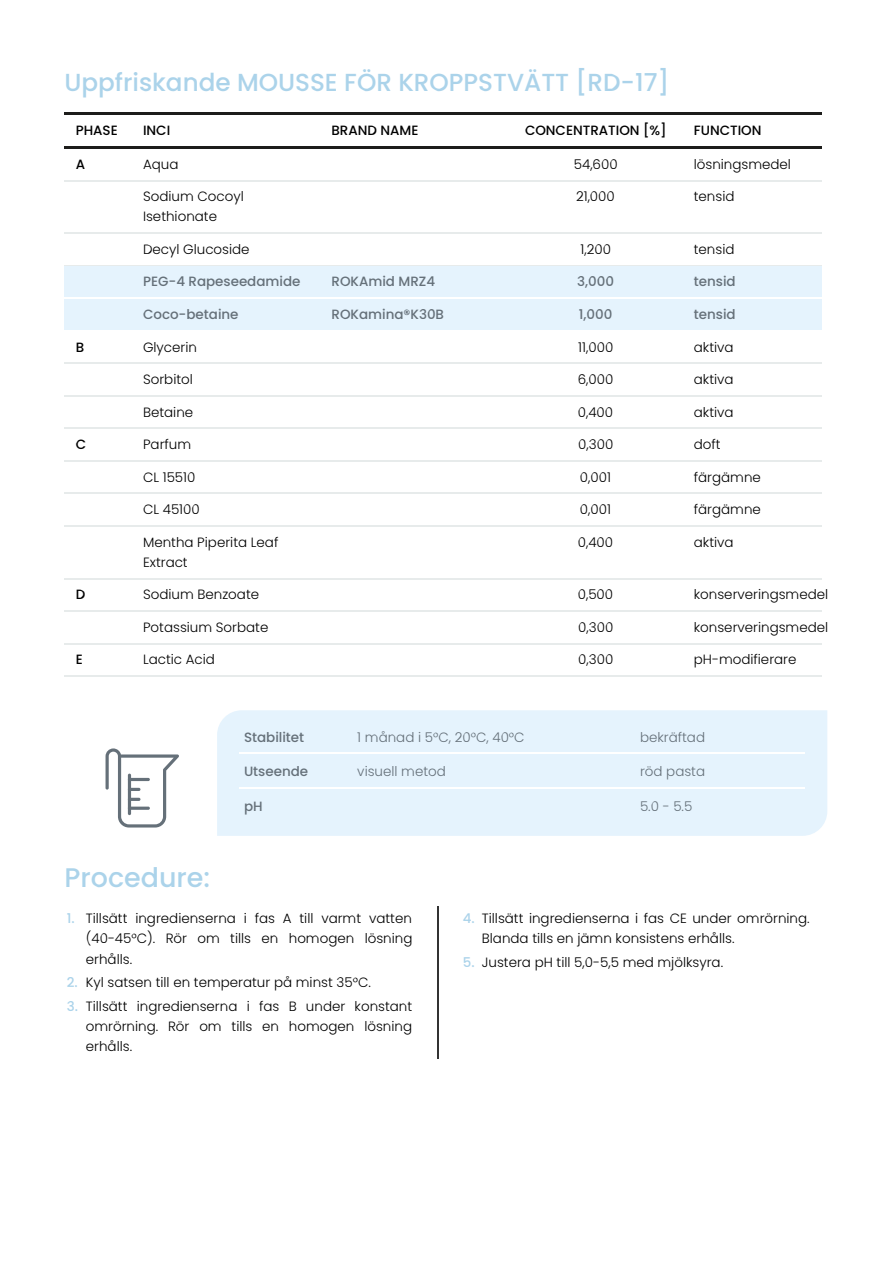
<style>
.page{position:relative;width:893px;height:1263px;background:#fff}
.page>*{position:absolute;margin:0;border:0;box-sizing:border-box;transform-origin:0 0}
.t1{font:500 26.85px "Poppins";letter-spacing:.005em;color:#abd3ea}
.t2{font:24.6px "Medium Poppins";letter-spacing:.005em;color:#abd3ea}
.t3{font:13.5px/20.2px "Light Poppins";letter-spacing:.005em;color:#000}
.t4{font:500 13.5px "Poppins";letter-spacing:.005em;color:#657079}
.t5{font:13.5px "Light Poppins";letter-spacing:.005em;color:#657079}
.t6{font:500 13.5px "Poppins";letter-spacing:.005em;color:#000}
.s1{font-family:"Poppins";font-weight:500;color:#abd3ea}
</style>
<div class="page">
<hr style="left:64px;top:113px;width:757px;height:2px;background:#1d1d1b">
<hr style="left:64px;top:146px;width:757px;height:3px;background:#1d1d1b">
<hr style="left:64px;top:180px;width:757px;height:1px;background:#e7ebeb">
<hr style="left:64px;top:233px;width:757px;height:1px;background:#e7ebeb">
<hr style="left:64px;top:265px;width:757px;height:1px;background:#e7ebeb">
<div style="left:64px;top:266px;width:757px;height:33px;background:#e5f3fd"></div>
<hr style="left:64px;top:298px;width:757px;height:1px;background:#fff">
<div style="left:64px;top:299px;width:757px;height:32px;background:#e5f3fd"></div>
<hr style="left:64px;top:330px;width:757px;height:1px;background:#fff">
<hr style="left:64px;top:363px;width:757px;height:1px;background:#e7ebeb">
<hr style="left:64px;top:395px;width:757px;height:1px;background:#e7ebeb">
<hr style="left:64px;top:428px;width:757px;height:1px;background:#e7ebeb">
<hr style="left:64px;top:460px;width:757px;height:1px;background:#e7ebeb">
<hr style="left:64px;top:493px;width:757px;height:1px;background:#e7ebeb">
<hr style="left:64px;top:525px;width:757px;height:1px;background:#e7ebeb">
<hr style="left:64px;top:578px;width:757px;height:1px;background:#e7ebeb">
<hr style="left:64px;top:610px;width:757px;height:2px;background:#e7ebeb">
<hr style="left:64px;top:643px;width:757px;height:1px;background:#e7ebeb">
<hr style="left:64px;top:676px;width:757px;height:1px;background:#e7ebeb">
<div style="left:217px;top:710px;width:610px;height:126px;background:#e5f3fd"></div>
<hr style="left:239px;top:753px;width:114px;height:1px;background:#fff">
<hr style="left:353px;top:753px;width:282px;height:1px;background:#fff">
<hr style="left:635px;top:753px;width:169px;height:1px;background:#fff">
<hr style="left:239px;top:788px;width:114px;height:1px;background:#fff">
<hr style="left:353px;top:788px;width:282px;height:1px;background:#fff">
<hr style="left:635px;top:788px;width:169px;height:1px;background:#fff">
<hr style="left:437px;top:906px;width:1px;height:153px;background:#333">
<svg style="left:105px;top:748px;width:74px;height:80px"></svg>
<hr style="left:128px;top:778px;width:22px;height:3px;background:#657079;border-radius:2px">
<h2 class="t2" style="left:64px;top:66px;width:606px">Uppfriskande MOUSSE FÖR KROPPSTVÄTT [RD-17]</h2>
<p class="t6" style="left:76px;top:121px;width:43px">PHASE</p>
<p class="t6" style="left:143px;top:121px;width:29px">INCI</p>
<p class="t6" style="left:331px;top:121px;width:88px">BRAND NAME</p>
<p class="t6" style="left:525px;top:121px;width:143px">CONCENTRATION [%]</p>
<p class="t6" style="left:693px;top:121px;width:69px">FUNCTION</p>
<p class="t6" style="left:76px;top:155px;width:11px">A</p>
<p class="t3" style="left:143px;top:154px;width:37px">Aqua</p>
<p class="t3" style="left:574px;top:154px;width:45px">54,600</p>
<p class="t3" style="left:693px;top:154px;width:99px">lösningsmedel</p>
<p class="t3" style="left:143px;top:186px;width:102px">Sodium Cocoyl<br>Isethionate</p>
<p class="t3" style="left:576px;top:186px;width:40px">21,000</p>
<p class="t3" style="left:693px;top:186px;width:42px">tensid</p>
<p class="t3" style="left:143px;top:239px;width:108px">Decyl Glucoside</p>
<p class="t3" style="left:580px;top:239px;width:32px">1,200</p>
<p class="t3" style="left:693px;top:239px;width:42px">tensid</p>
<p class="t4" style="left:143px;top:272px;width:159px">PEG-4 Rapeseedamide</p>
<p class="t4" style="left:331px;top:272px;width:105px">ROKAmid MRZ4</p>
<p class="t4" style="left:577px;top:272px;width:38px">3,000</p>
<p class="t4" style="left:693px;top:272px;width:43px">tensid</p>
<p class="t4" style="left:143px;top:305px;width:97px">Coco-betaine</p>
<p class="t4" style="left:331px;top:305px;width:114px">ROKamina®K30B</p>
<p class="t4" style="left:579px;top:305px;width:35px">1,000</p>
<p class="t4" style="left:693px;top:305px;width:43px">tensid</p>
<p class="t6" style="left:76px;top:337px;width:10px">B</p>
<p class="t3" style="left:143px;top:337px;width:55px">Glycerin</p>
<p class="t3" style="left:578px;top:337px;width:36px">11,000</p>
<p class="t3" style="left:693px;top:337px;width:41px">aktiva</p>
<p class="t3" style="left:143px;top:369px;width:51px">Sorbitol</p>
<p class="t3" style="left:577px;top:369px;width:37px">6,000</p>
<p class="t3" style="left:693px;top:369px;width:41px">aktiva</p>
<p class="t3" style="left:143px;top:402px;width:52px">Betaine</p>
<p class="t3" style="left:577px;top:402px;width:37px">0,400</p>
<p class="t3" style="left:693px;top:402px;width:41px">aktiva</p>
<p class="t6" style="left:76px;top:435px;width:12px">C</p>
<p class="t3" style="left:143px;top:434px;width:50px">Parfum</p>
<p class="t3" style="left:578px;top:434px;width:36px">0,300</p>
<p class="t3" style="left:693px;top:434px;width:28px">doft</p>
<p class="t3" style="left:143px;top:467px;width:54px">CL 15510</p>
<p class="t3" style="left:580px;top:467px;width:33px">0,001</p>
<p class="t3" style="left:693px;top:467px;width:69px">färgämne</p>
<p class="t3" style="left:143px;top:499px;width:58px">CL 45100</p>
<p class="t3" style="left:580px;top:499px;width:33px">0,001</p>
<p class="t3" style="left:693px;top:499px;width:69px">färgämne</p>
<p class="t3" style="left:143px;top:532px;width:137px">Mentha Piperita Leaf<br>Extract</p>
<p class="t3" style="left:577px;top:532px;width:37px">0,400</p>
<p class="t3" style="left:693px;top:532px;width:41px">aktiva</p>
<p class="t6" style="left:76px;top:585px;width:11px">D</p>
<p class="t3" style="left:143px;top:584px;width:118px">Sodium Benzoate</p>
<p class="t3" style="left:577px;top:584px;width:37px">0,500</p>
<p class="t3" style="left:693px;top:584px;width:136px">konserveringsmedel</p>
<p class="t3" style="left:143px;top:617px;width:127px">Potassium Sorbate</p>
<p class="t3" style="left:578px;top:617px;width:36px">0,300</p>
<p class="t3" style="left:693px;top:617px;width:136px">konserveringsmedel</p>
<p class="t6" style="left:76px;top:650px;width:8px">E</p>
<p class="t3" style="left:143px;top:649px;width:73px">Lactic Acid</p>
<p class="t3" style="left:578px;top:649px;width:36px">0,300</p>
<p class="t3" style="left:693px;top:649px;width:104px">pH-modifierare</p>
<p class="t4" style="left:244px;top:727px;width:62px">Stabilitet</p>
<p class="t5" style="left:357px;top:727px;width:169px">1 månad i 5°C, 20°C, 40°C</p>
<p class="t5" style="left:640px;top:727px;width:67px">bekräftad</p>
<p class="t4" style="left:244px;top:762px;width:66px">Utseende</p>
<p class="t5" style="left:357px;top:762px;width:90px">visuell metod</p>
<p class="t5" style="left:640px;top:762px;width:67px">röd pasta</p>
<p class="t4" style="left:244px;top:797px;width:20px">pH</p>
<p class="t5" style="left:640px;top:797px;width:54px">5.0 - 5.5</p>
<h1 class="t1" style="left:64px;top:859px;width:147px">Procedure:</h1>
<p class="t3" style="left:86px;top:908px;width:328px;text-align:justify;text-indent:-19px"><span class="s1">1.</span> Tillsätt ingredienserna i fas A till varmt vatten (40-45°C). Rör om tills en homogen lösning erhålls.</p>
<p class="t3" style="left:67px;top:972px;width:305px"><span class="s1">2.</span> Kyl satsen till en temperatur på minst 35°C.</p>
<p class="t3" style="left:86px;top:996px;width:328px;text-align:justify;text-indent:-19px"><span class="s1">3.</span> Tillsätt ingredienserna i fas B under konstant omrörning. Rör om tills en homogen lösning erhålls.</p>
<p class="t3" style="left:482px;top:908px;width:329px;text-indent:-19px"><span class="s1">4.</span> Tillsätt ingredienserna i fas CE under omrörning.<br>Blanda tills en jämn konsistens erhålls.</p>
<p class="t3" style="left:463px;top:952px;width:262px"><span class="s1">5.</span> Justera pH till 5,0-5,5 med mjölksyra.</p>
</div>
